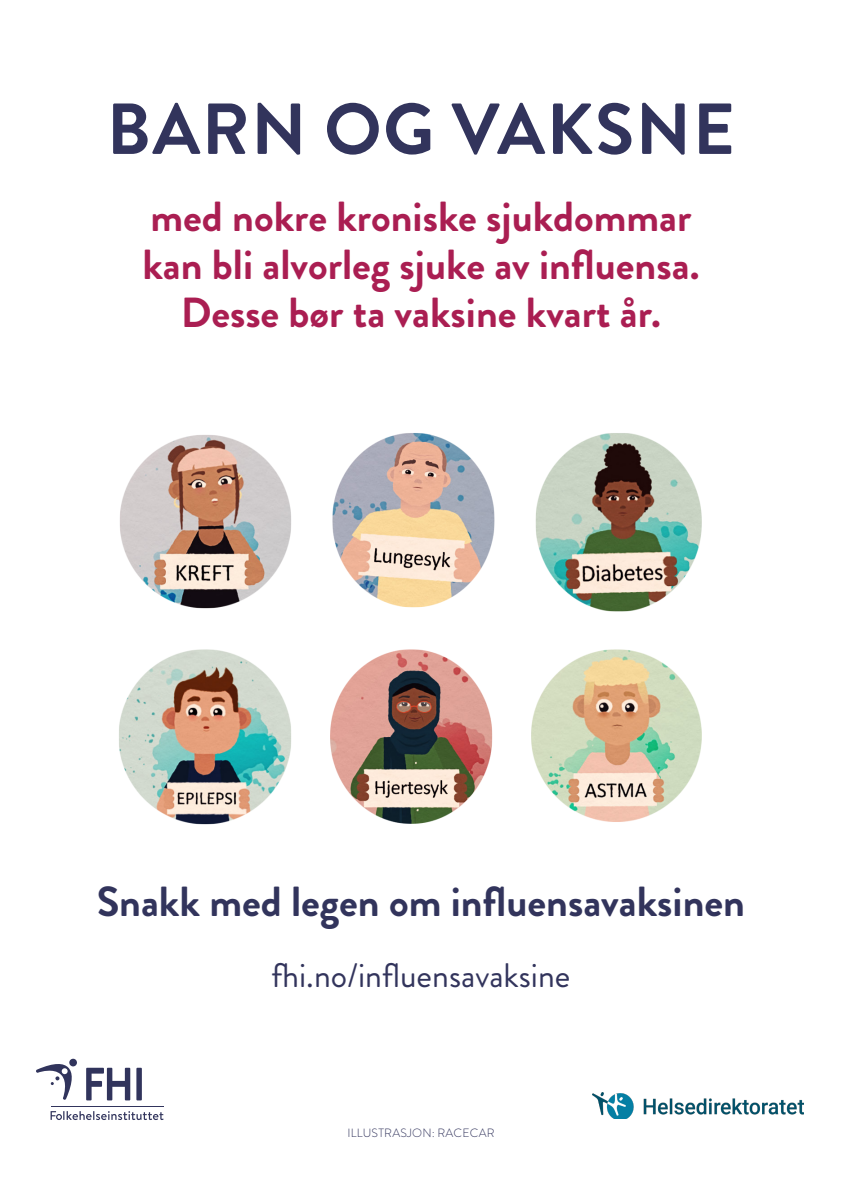
<style>
.page{position:relative;width:842px;height:1191px;background:#fff}
.page>*{position:absolute;margin:0;border:0;box-sizing:border-box;transform-origin:0 0}
.Overskrift{font:700 72px "Brandon Grotesque";letter-spacing:.02em;color:#32345c}
.Overskrift-2{font:700 42px "Brandon Grotesque";color:#aa1e52}
.Underoverskrift{font:700 42px "Brandon Grotesque";color:#32345c}
.Underoverskrift-2{font:34px "Brandon Grotesque";color:#32345c}
.t1{font:300 12px "Brandon Grotesque";letter-spacing:.02em;color:#32345c}
</style>
<div class="page">
<img style="left:119px;top:433px;width:583px;height:392px">
<svg style="left:69px;top:1058px;width:8px;height:8px"></svg>
<svg style="left:36px;top:1062px;width:38px;height:37px"></svg>
<svg style="left:86px;top:1067px;width:44px;height:33px"></svg>
<div style="left:136px;top:1067px;width:6px;height:33px;background:#31345c"></div>
<hr style="left:51px;top:1106px;width:112px;height:1px;background:#31345c">
<svg style="left:51px;top:1111px;width:113px;height:9px"></svg>
<img style="left:592px;top:1092px;width:211px;height:26px">
<p class="Overskrift" style="left:107px;top:79px;width:630px">BARN OG VAKSNE</p>
<p class="Overskrift-2" style="left:151px;top:187px;width:542px">med nokre kroniske sjukdommar</p>
<p class="Overskrift-2" style="left:142px;top:235px;width:559px">kan bli alvorleg sjuke av influensa.</p>
<p class="Overskrift-2" style="left:181px;top:283px;width:482px">Desse bør ta vaksine kvart år.</p>
<p class="Underoverskrift" style="left:97px;top:872px;width:649px">Snakk med legen om influensavaksinen</p>
<p class="Underoverskrift-2" style="left:271px;top:951px;width:301px">fhi.no/influensavaksine</p>
<p class="t1" style="left:347px;top:1125px;width:149px">ILLUSTRASJON: RACECAR</p>
</div>
